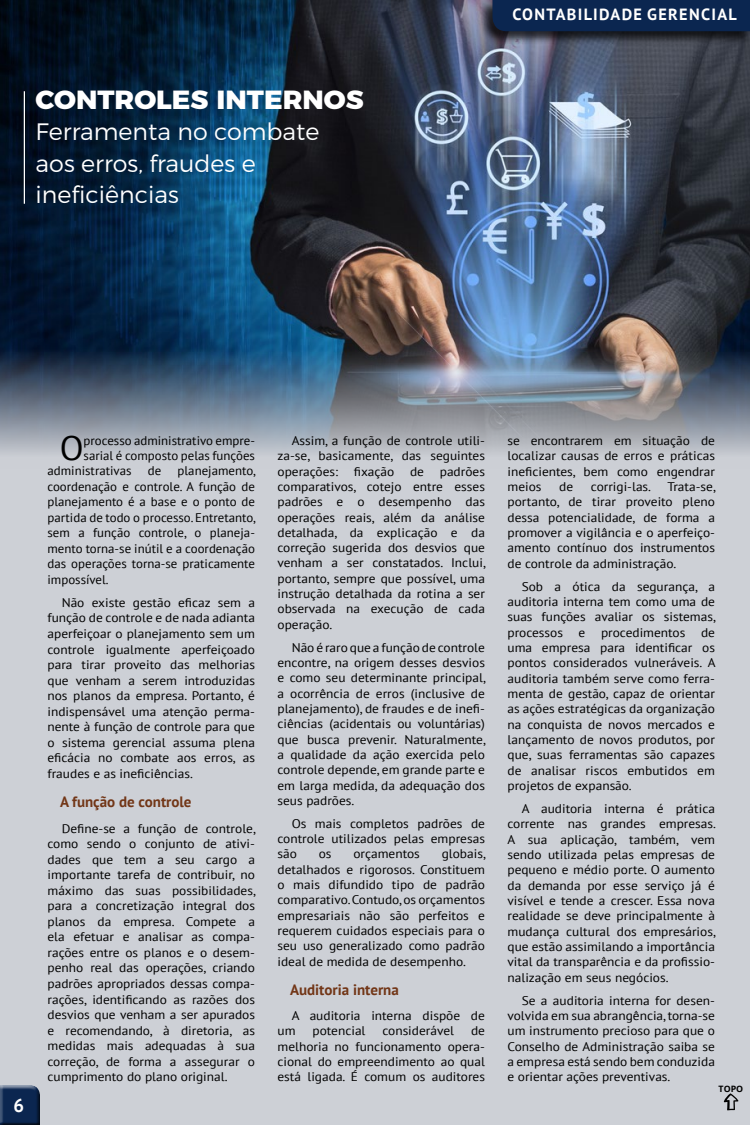
<style>
.page{position:relative;width:750px;height:1125px;background:#cdd0d6}
.page>*{position:absolute;margin:0;border:0;box-sizing:border-box;transform-origin:0 0}
.t1{font:33.88px "PT Sans";color:#000}
.t2{font:800 26.25px "Montserrat";color:#fff;scale:1.04 1}
.t3{font:300 23.75px/31.2px "Montserrat";color:#fff}
.t4{font:700 18.75px "PT Sans";color:#fff}
.t5{font:700 16.25px "PT Sans";letter-spacing:.08em;color:#fff}
.t6{font:700 15px "PT Sans";color:#723617}
.t7{font:12.5px/15.4px "PT Sans";color:#000;text-align:justify;scale:1.07 1}
.t8{font:12.5px/15.5px "PT Sans";color:#000;text-align:justify}
.t9{font:700 8.75px "Open Sans";color:#000}
</style>
<div class="page">
<img style="left:0;top:0;width:750px;height:452px">
<div style="left:0;top:1081px;width:42px;height:44px;background:#fff;opacity:.75"></div>
<div style="left:0;top:1087px;width:44px;height:38px;background:#000;opacity:.75"></div>
<svg style="left:724px;top:1093px;width:14px;height:17px"></svg>
<hr style="left:24px;top:91px;width:1px;height:113px;background:#fff">
<div style="left:480px;top:0;width:270px;height:45px;background:#000;opacity:.75"></div>
<div style="left:492px;top:0;width:258px;height:31px;background:#0b2650"></div>
<h2 class="t2" style="left:36px;top:78px;width:317px">CONTROLES INTERNOS</h2>
<h3 class="t3" style="left:36px;top:116px;width:285px">Ferramenta no combate aos erros, fraudes e ineficiências</h3>
<h3 class="t5" style="left:512px;top:4px;width:226px">CONTABILIDADE GERENCIAL</h3>
<h3 class="t4" style="left:13px;top:1093px;width:12px">6</h3>
<h1 class="t1" style="left:60px;top:426px;width:25px">O</h1>
<p class="t8" style="left:84px;top:432px;width:173px">processo administrativo empre-</p>
<p class="t8" style="left:84px;top:447px;width:173px">sarial é composto pelas funções</p>
<p class="t8" style="left:48px;top:463px;width:86px">administrativas</p>
<p class="t8" style="left:148px;top:463px;width:15px">de</p>
<p class="t8" style="left:48px;top:463px;width:210px;text-indent:130px">planejamento, coordenação e controle. A função de planejamento é a base e o ponto de partida de todo o processo. Entretanto, sem a função controle, o planeja&shy;mento torna-se inútil e a coordenação das operações torna-se praticamente impossível.</p>
<p class="t7" style="left:47px;top:595px;width:195px;text-indent:14px">Não existe gestão eficaz sem a função de controle e de nada adianta aperfeiçoar o planejamento sem um controle igualmente aperfeiçoado para tirar proveito das melhorias que venham a serem introduzidas nos planos da empresa. Portanto, é indispensável uma atenção perma&shy;nente à função de controle para que o sistema gerencial assuma plena eficácia no combate aos erros, as fraudes e as ineficiências.</p>
<p class="t6" style="left:60px;top:792px;width:133px">A função de controle</p>
<p class="t7" style="left:47px;top:820px;width:196px;text-indent:14px">Define-se a função de controle, como sendo o conjunto de ativi&shy;dades que tem a seu cargo a importante tarefa de contribuir, no máximo das suas possibilidades, para a concretização integral dos planos da empresa. Compete a ela efetuar e analisar as compa&shy;rações entre os planos e o desem&shy;penho real das operações, criando padrões apropriados dessas compa&shy;rações, identificando as razões dos desvios que venham a ser apurados e recomendando, à diretoria, as medidas mais adequadas à sua correção, de forma a assegurar o cumprimento do plano original.</p>
<p class="t7" style="left:278px;top:433px;width:195px;text-indent:14px">Assim, a função de controle utili&shy;za-se, basicamente, das seguintes operações:</p>
<p class="t7" style="left:278px;top:463px;width:196px;text-indent:162px">padrões comparativos, cotejo entre esses padrões e o desempenho das operações reais, além da análise detalhada, da explicação e da correção sugerida dos desvios que venham a ser constatados. Inclui, portanto, sempre que possível, uma instrução detalhada da rotina a ser observada na execução de cada operação.</p>
<p class="t7" style="left:278px;top:639px;width:196px;text-indent:14px">Não é raro que a função de controle encontre, na origem desses desvios e como seu determinante principal, a ocorrência de erros (inclusive de planejamento), de fraudes e de inefi&shy;ciências (acidentais ou voluntárias) que busca prevenir. Naturalmente, a qualidade da ação exercida pelo controle depende, em grande parte e em larga medida, da adequação dos seus padrões.</p>
<p class="t7" style="left:278px;top:815px;width:195px;text-indent:14px">Os mais completos padrões de controle utilizados pelas empresas são</p>
<p class="t7" style="left:354px;top:463px;width:39px">fixação</p>
<p class="t7" style="left:410px;top:463px;width:15px">de</p>
<p class="t7" style="left:278px;top:846px;width:196px;text-indent:164px">globais, detalhados e rigorosos. Constituem o mais difundido tipo de padrão comparativo. Contudo, os orçamentos empresariais não são perfeitos e requerem cuidados especiais para o seu uso generalizado como padrão ideal de medida de desempenho.</p>
<p class="t6" style="left:290px;top:979px;width:110px">Auditoria interna</p>
<p class="t7" style="left:277px;top:1008px;width:195px;text-indent:14px">A auditoria interna dispõe de um</p>
<p class="t7" style="left:319px;top:846px;width:13px">os</p>
<p class="t7" style="left:353px;top:846px;width:64px">orçamentos</p>
<p class="t7" style="left:312px;top:1023px;width:51px">potencial</p>
<p class="t7" style="left:382px;top:1023px;width:68px">considerável</p>
<p class="t7" style="left:277px;top:1023px;width:195px;text-indent:194px">de melhoria no funcionamento opera&shy;cional do empreendimento ao qual está ligada. É comum os auditores</p>
<p class="t7" style="left:507px;top:433px;width:195px">se encontrarem em situação de localizar causas de erros e práticas ineficientes, bem como engendrar meios</p>
<p class="t7" style="left:559px;top:479px;width:15px">de</p>
<p class="t7" style="left:591px;top:479px;width:58px">corrigi-las.</p>
<p class="t7" style="left:507px;top:479px;width:196px;text-indent:160px">Trata-se, portanto, de tirar proveito pleno dessa potencialidade, de forma a promover a vigilância e o aperfeiço&shy;amento contínuo dos instrumentos de controle da administração.</p>
<p class="t7" style="left:508px;top:578px;width:196px;text-indent:14px">Sob a ótica da segurança, a auditoria interna tem como uma de suas funções avaliar os sistemas, processos e procedimentos de uma empresa para identificar os pontos considerados vulneráveis. A auditoria também serve como ferra&shy;menta de gestão, capaz de orientar as ações estratégicas da organização na conquista de novos mercados e lançamento de novos produtos, por que, suas ferramentas são capazes de analisar riscos embutidos em projetos de expansão.</p>
<p class="t7" style="left:508px;top:801px;width:196px;text-indent:14px">A auditoria interna é prática corrente nas grandes empresas.<br>A sua aplicação, também, vem sendo utilizada pelas empresas de pequeno e médio porte. O aumento da demanda por esse serviço já é visível e tende a crescer. Essa nova realidade se deve principalmente à mudança cultural dos empresários, que estão assimilando a importância vital da transparência e da profissio&shy;nalização em seus negócios.</p>
<p class="t7" style="left:508px;top:992px;width:195px;text-indent:14px">Se a auditoria interna for desen&shy;volvida em sua abrangência, torna-se um instrumento precioso para que o Conselho de Administração saiba se a empresa está sendo bem conduzida e orientar ações preventivas.</p>
<p class="t9" style="left:719px;top:1083px;width:26px">TOPO</p>
</div>
